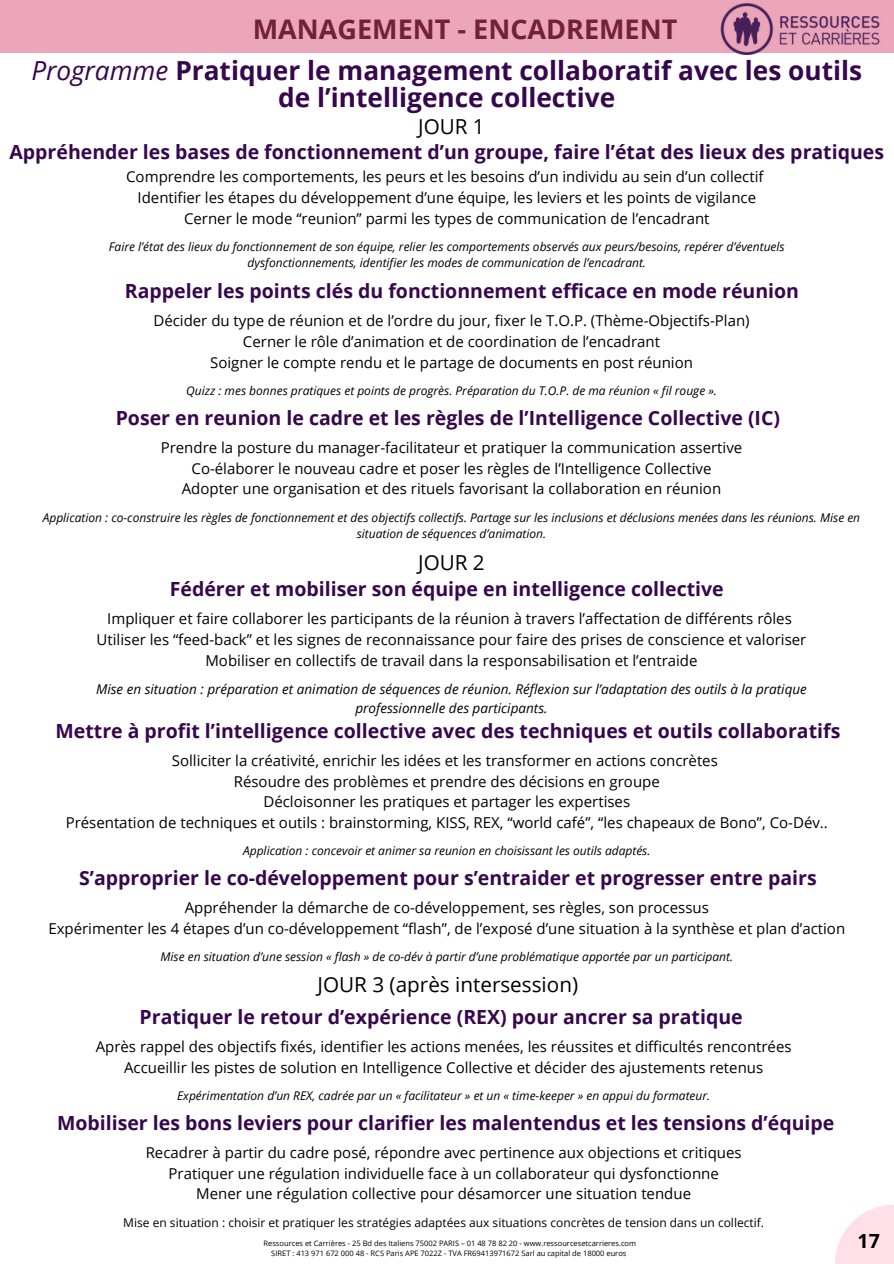
<style>
.page{position:relative;width:894px;height:1264px;background:#fff}
.page>*{position:absolute;margin:0;border:0;box-sizing:border-box;transform-origin:0 0}
.t1{font:700 27px "Open Sans";color:#722138}
.t2{font:700 26.25px/27px "Open Sans";color:#37074d;text-align:center}
.t3{font:20.7px "Open Sans";color:#000}
.t4{font:700 19.5px "Open Sans";color:#37074d}
.t5{font:700 19.5px "Open Sans";color:#000}
.t6{font:15px/20.7px "Open Sans";color:#000;text-align:center}
.t7{font:italic 13.5px/18.8px "Open Sans";color:#000;text-align:center}
.t8{font:italic 12px/16.2px "Open Sans";color:#000;text-align:center}
.t9{font:12px "Open Sans";color:#000}
.t10{font:7.5px/10.1px "Open Sans";color:#000;text-align:center}
.s1{font-weight:400;font-style:italic}
</style>
<div class="page">
<div style="left:0;top:0;width:893px;height:53px;background:#eba6b9"></div>
<img style="left:720px;top:3px;width:160px;height:52px">
<svg style="left:835px;top:1205px;width:58px;height:58px;fill:#ffdfe8"></svg>
<h1 class="t1" style="left:253px;top:10px;width:426px">MANAGEMENT - ENCADREMENT</h1>
<h2 class="t2" style="left:31px;top:57px;width:832px"><span class="s1">Programme</span> Pratiquer le management collaboratif avec les outils de l’intelligence collective</h2>
<h3 class="t3" style="left:418px;top:112px;width:68px">JOUR 1</h3>
<h3 class="t4" style="left:9px;top:138px;width:875px">Appréhender les bases de fonctionnement d’un groupe, faire l’état des lieux des pratiques</h3>
<p class="t6" style="left:126px;top:166px;width:638px">Comprendre les comportements, les peurs et les besoins d’un individu au sein d’un collectif<br>Identifier les étapes du développement d’une équipe, les leviers et les points de vigilance<br>Cerner le mode “reunion” parmi les types de communication de l’encadrant</p>
<p class="t8" style="left:109px;top:238px;width:677px">Faire l’état des lieux du fonctionnement de son équipe, relier les comportements observés aux peurs/besoins, repérer d’éventuels dysfonctionnements, identifier les modes de communication de l’encadrant.</p>
<h3 class="t4" style="left:125px;top:278px;width:675px">Rappeler les points clés du fonctionnement efficace en mode réunion</h3>
<p class="t6" style="left:153px;top:310px;width:597px">Décider du type de réunion et de l’ordre du jour, fixer le T.O.P. (Thème-Objectifs-Plan)<br>Cerner le rôle d’animation et de coordination de l’encadrant<br>Soigner le compte rendu et le partage de documents en post réunion</p>
<p class="t8" style="left:186px;top:382px;width:532px">Quizz : mes bonnes pratiques et points de progrès. Préparation du T.O.P. de ma réunion « fil rouge ».</p>
<h3 class="t4" style="left:116px;top:404px;width:665px">Poser en reunion le cadre et les règles de l’Intelligence Collective (IC)</h3>
<p class="t6" style="left:161px;top:437px;width:583px">Prendre la posture du manager-facilitateur et pratiquer la communication assertive<br>Co-élaborer le nouveau cadre et poser les règles de l’Intelligence Collective<br>Adopter une organisation et des rituels favorisant la collaboration en réunion</p>
<p class="t8" style="left:43px;top:509px;width:818px">Application : co-construire les règles de fonctionnement et des objectifs collectifs. Partage sur les inclusions et déclusions menées dans les réunions. Mise en situation de séquences d’animation.</p>
<h3 class="t3" style="left:418px;top:548px;width:68px">JOUR 2</h3>
<h3 class="t4" style="left:170px;top:575px;width:555px">Fédérer et mobiliser son équipe en intelligence collective</h3>
<p class="t6" style="left:97px;top:608px;width:711px">Impliquer et faire collaborer les participants de la réunion à travers l’affectation de différents rôles<br>Utiliser les “feed-back” et les signes de reconnaissance pour faire des prises de conscience et valoriser<br>Mobiliser en collectifs de travail dans la responsabilisation et l’entraide</p>
<p class="t7" style="left:96px;top:679px;width:712px">Mise en situation : préparation et animation de séquences de réunion. Réflexion sur l’adaptation des outils à la pratique professionnelle des participants.</p>
<h3 class="t4" style="left:55px;top:717px;width:786px">Mettre à profit l’intelligence collective avec des techniques et outils collaboratifs</h3>
<p class="t6" style="left:66px;top:749px;width:763px">Solliciter la créativité, enrichir les idées et les transformer en actions concrètes<br>Résoudre des problèmes et prendre des décisions en groupe<br>Décloisonner les pratiques et partager les expertises<br>Présentation de techniques et outils : brainstorming, KISS, REX, “world café”, “les chapeaux de Bono”, Co-Dév..</p>
<p class="t8" style="left:243px;top:842px;width:409px">Application : concevoir et animer sa reunion en choisissant les outils adaptés.</p>
<h3 class="t4" style="left:79px;top:864px;width:738px">S’approprier le co-développement pour s’entraider et progresser entre pairs</h3>
<p class="t6" style="left:48px;top:896px;width:798px">Appréhender la démarche de co-développement, ses règles, son processus<br>Expérimenter les 4 étapes d’un co-développement “flash”, de l’exposé d’une situation à la synthèse et plan d’action</p>
<p class="t8" style="left:160px;top:948px;width:574px">Mise en situation d’une session « flash » de co-dév à partir d’une problématique apportée par un participant.</p>
<h3 class="t3" style="left:317px;top:970px;width:262px">JOUR 3 (après intersession)</h3>
<h3 class="t4" style="left:139px;top:1003px;width:604px">Pratiquer le retour d’expérience (REX) pour ancrer sa pratique</h3>
<p class="t6" style="left:96px;top:1035px;width:697px">Après rappel des objectifs fixés, identifier les actions menées, les réussites et difficultés rencontrées<br>Accueillir les pistes de solution en Intelligence Collective et décider des ajustements retenus</p>
<p class="t8" style="left:177px;top:1087px;width:534px">Expérimentation d’un REX, cadrée par un « facilitateur » et un « time-keeper » en appui du formateur.</p>
<h3 class="t4" style="left:57px;top:1109px;width:778px">Mobiliser les bons leviers pour clarifier les malentendus et les tensions d’équipe</h3>
<p class="t6" style="left:146px;top:1141px;width:597px">Recadrer à partir du cadre posé, répondre avec pertinence aux objections et critiques<br>Pratiquer une régulation individuelle face à un collaborateur qui dysfonctionne<br>Mener une régulation collective pour désamorcer une situation tendue</p>
<p class="t9" style="left:123px;top:1214px;width:642px">Mise en situation : choisir et pratiquer les stratégies adaptées aux situations concrètes de tension dans un collectif.</p>
<p class="t10" style="left:263px;top:1238px;width:374px">Ressources et Carrières - 25 Bd des Italiens 75002 PARIS – 01 48 78 82 20 - www.ressourcesetcarrieres.com<br>SIRET : 413 971 672 000 48 - RCS Paris APE 7022Z - TVA FR69413971672 Sarl au capital de 18000 euros</p>
<h3 class="t5" style="left:857px;top:1226px;width:24px">17</h3>
</div>
